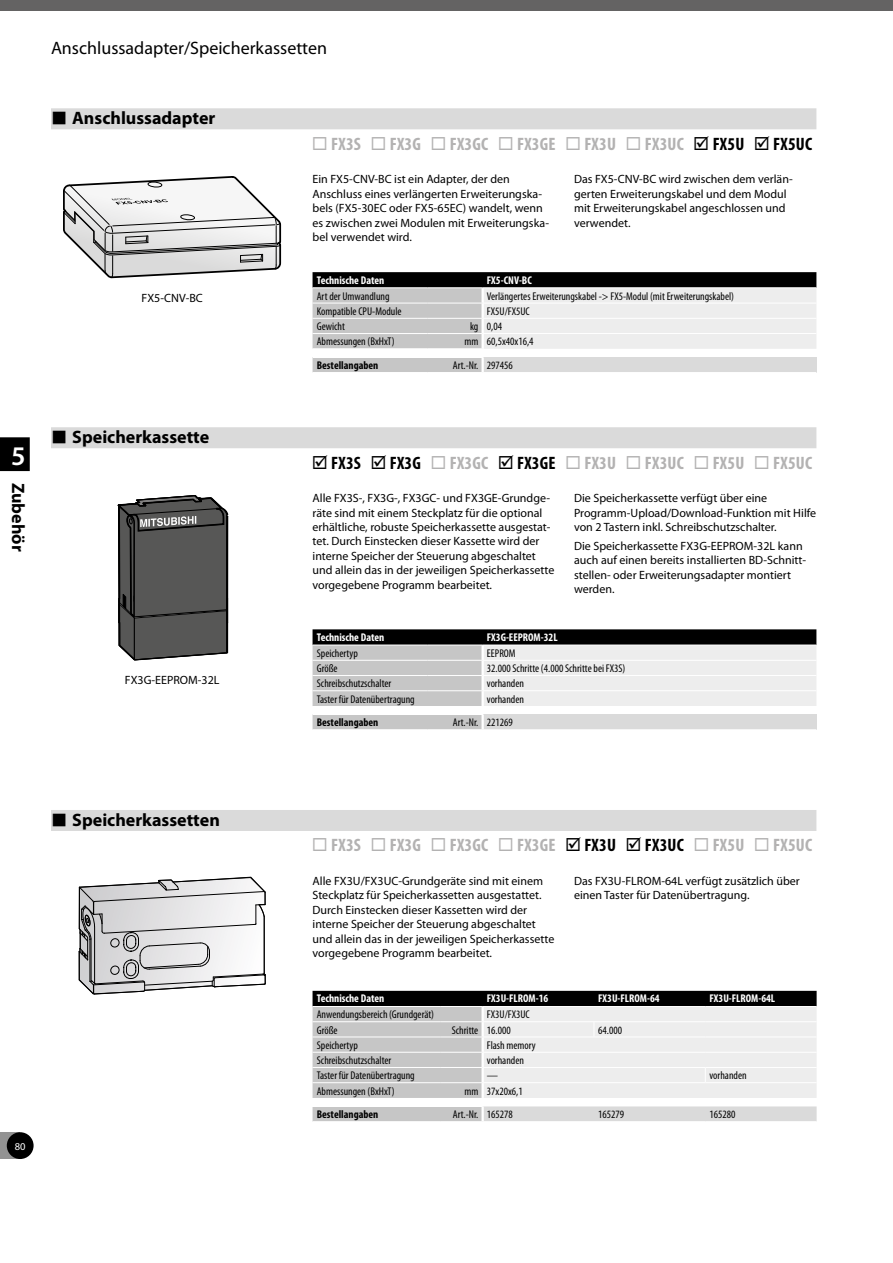
<style>
.page{position:relative;width:893px;height:1263px;background:#fff}
.page>*{position:absolute;margin:0;border:0;box-sizing:border-box;transform-origin:0 0}
.t1{font:600 27px "Myriad Pro";color:#fff}
.t2{font:700 condensed 18px "Myriad Pro";letter-spacing:.01em;color:#b3b2b2}
.t3{font:700 18px "Myriad Pro";color:#000}
.t4{font:18px "Myriad Pro";color:#000}
.t5{font:12px/14.4px "Myriad Pro";color:#000}
.t6{font:condensed 11.25px "Myriad Pro";color:#000}
.t7{font:700 condensed 11.25px "Myriad Pro";color:#fff}
.t8{font:700 condensed 11.25px "Myriad Pro";color:#000}
.t9{font:10.5px "Myriad Pro";color:#fff}
.s1{color:#000}
</style>
<div class="page">
<div style="left:0;top:0;width:893px;height:10px;background:#646363"></div>
<div style="left:0;top:1132px;width:20px;height:27px;background:#929292"></div>
<div style="left:7px;top:1132px;width:27px;height:27px;background:#000;border-radius:50%"></div>
<div style="left:0;top:437px;width:30px;height:34px;background:#000"></div>
<div style="left:51px;top:427px;width:765px;height:21px;background:#dadada"></div>
<div style="left:51px;top:810px;width:765px;height:21px;background:#dadada"></div>
<svg style="left:313px;top:629px;width:503px;height:100px;background:#b3b3b3"></svg>
<div style="left:313px;top:706px;width:503px;height:8px;background:#fff"></div>
<div style="left:483px;top:714px;width:333px;height:16px;background:#dadada"></div>
<hr style="left:483px;top:729px;width:333px;height:1px;background:#fff">
<hr style="left:483px;top:645px;width:333px;height:1px;background:#fff">
<hr style="left:483px;top:660px;width:333px;height:1px;background:#fff">
<hr style="left:483px;top:675px;width:333px;height:1px;background:#fff">
<hr style="left:483px;top:690px;width:333px;height:1px;background:#fff">
<hr style="left:481px;top:645px;width:3px;height:15px;background:#fff">
<hr style="left:481px;top:661px;width:3px;height:14px;background:#fff">
<hr style="left:481px;top:676px;width:3px;height:14px;background:#fff">
<hr style="left:481px;top:691px;width:3px;height:15px;background:#fff">
<hr style="left:481px;top:714px;width:3px;height:15px;background:#fff">
<hr style="left:313px;top:645px;width:115px;height:1px;background:#fff">
<hr style="left:428px;top:645px;width:55px;height:1px;background:#fff">
<hr style="left:313px;top:660px;width:115px;height:1px;background:#fff">
<hr style="left:428px;top:660px;width:55px;height:1px;background:#fff">
<hr style="left:313px;top:675px;width:115px;height:1px;background:#fff">
<hr style="left:428px;top:675px;width:55px;height:1px;background:#fff">
<hr style="left:313px;top:690px;width:115px;height:1px;background:#fff">
<hr style="left:428px;top:690px;width:55px;height:1px;background:#fff">
<svg style="left:78px;top:876px;width:188px;height:119px"></svg>
<svg style="left:313px;top:991px;width:504px;height:131px;background:#c8c8c8"></svg>
<div style="left:51px;top:108px;width:765px;height:21px;background:#dadada"></div>
<svg style="left:63px;top:176px;width:219px;height:103px"></svg>
<svg style="left:313px;top:272px;width:503px;height:100px;background:#b4b4b4"></svg>
<div style="left:313px;top:349px;width:503px;height:8px;background:#fff"></div>
<div style="left:483px;top:357px;width:333px;height:15px;background:#dadada"></div>
<hr style="left:428px;top:333px;width:55px;height:1px;background:#fff">
<hr style="left:428px;top:318px;width:55px;height:1px;background:#fff">
<hr style="left:313px;top:318px;width:115px;height:1px;background:#fff">
<hr style="left:313px;top:333px;width:115px;height:1px;background:#fff">
<hr style="left:483px;top:303px;width:333px;height:1px;background:#fff">
<hr style="left:481px;top:288px;width:3px;height:15px;background:#fff">
<hr style="left:481px;top:303px;width:3px;height:15px;background:#fff">
<hr style="left:481px;top:357px;width:3px;height:15px;background:#fff">
<hr style="left:313px;top:303px;width:115px;height:1px;background:#fff">
<hr style="left:428px;top:303px;width:55px;height:1px;background:#fff">
<hr style="left:313px;top:348px;width:115px;height:1px;background:#fff">
<hr style="left:428px;top:348px;width:56px;height:1px;background:#fff">
<hr style="left:481px;top:319px;width:3px;height:14px;background:#fff">
<hr style="left:481px;top:334px;width:3px;height:14px;background:#fff">
<hr style="left:483px;top:318px;width:333px;height:1px;background:#fff">
<hr style="left:483px;top:333px;width:333px;height:1px;background:#fff">
<hr style="left:313px;top:287px;width:115px;height:1px;background:#fff">
<hr style="left:428px;top:287px;width:55px;height:1px;background:#fff">
<hr style="left:483px;top:287px;width:333px;height:1px;background:#fff">
<svg style="left:117px;top:495px;width:112px;height:166px;background:#60605f"></svg>
<h1 class="t1" style="left:11px;top:438px;width:16px">5</h1>
<h2 class="t3" style="left:30px;top:483px;width:70px;rotate:90deg">Zubehör</h2>
<h2 class="t4" style="left:51px;top:37px;width:278px">Anschlussadapter/Speicherkassetten</h2>
<h2 class="t3" style="left:72px;top:106px;width:145px">Anschlussadapter</h2>
<p class="t5" style="left:142px;top:291px;width:63px">FX5-CNV-BC</p>
<h2 class="t3" style="left:72px;top:425px;width:139px">Speicherkassette</h2>
<p class="t5" style="left:125px;top:672px;width:96px">FX3G-EEPROM-32L</p>
<h2 class="t2" style="left:312px;top:132px;width:502px">◻ FX3S ◻ FX3G ◻ FX3GC ◻ FX3GE ◻ FX3U ◻ FX3UC <span class="s1">☑ FX5U</span> <span class="s1">☑ FX5UC</span></h2>
<p class="t5" style="left:313px;top:172px;width:238px">Ein FX5-CNV-BC ist ein Adapter, der den Anschluss eines verlängerten Erweiterungska&shy;bels (FX5-30EC oder FX5-65EC) wandelt, wenn es zwischen zwei Modulen mit Erweiterungska&shy;bel verwendet wird.</p>
<p class="t5" style="left:574px;top:172px;width:220px">Das FX5-CNV-BC wird zwischen dem verlän&shy;gerten Erweiterungskabel und dem Modul mit Erweiterungskabel angeschlossen und verwendet.</p>
<p class="t7" style="left:317px;top:273px;width:69px">Technische Daten</p>
<p class="t7" style="left:487px;top:273px;width:46px">FX5-CNV-BC</p>
<p class="t6" style="left:317px;top:289px;width:74px">Art der Umwandlung</p>
<p class="t6" style="left:487px;top:289px;width:249px">Verlängertes Erweiterungskabel -&gt; FX5-Modul (mit Erweiterungskabel)</p>
<p class="t6" style="left:317px;top:304px;width:86px">Kompatible CPU-Module</p>
<p class="t6" style="left:487px;top:304px;width:44px">FX5U/FX5UC</p>
<p class="t6" style="left:317px;top:320px;width:30px">Gewicht</p>
<p class="t6" style="left:470px;top:320px;width:33px">kg 0,04</p>
<p class="t6" style="left:317px;top:335px;width:79px">Abmessungen (BxHxT)</p>
<p class="t6" style="left:464px;top:335px;width:71px">mm 60,5x40x16,4</p>
<p class="t8" style="left:317px;top:358px;width:63px">Bestellangaben</p>
<p class="t6" style="left:453px;top:359px;width:62px">Art.-Nr. 297456</p>
<h2 class="t2" style="left:312px;top:451px;width:502px"><span class="s1">☑ FX3S</span> <span class="s1">☑ FX3G</span> ◻ FX3GC <span class="s1">☑ FX3GE</span> ◻ FX3U ◻ FX3UC ◻ FX5U ◻ FX5UC</h2>
<p class="t5" style="left:313px;top:491px;width:243px">Alle FX3S-, FX3G-, FX3GC- und FX3GE-Grundge&shy;räte sind mit einem Steckplatz für die optional erhältliche, robuste Speicherkassette ausgestat&shy;tet. Durch Einstecken dieser Kassette wird der interne Speicher der Steuerung abgeschaltet und allein das in der jeweiligen Speicherkassette vorgegebene Programm bearbeitet.</p>
<p class="t5" style="left:574px;top:491px;width:244px">Die Speicherkassette verfügt über eine<br>Programm-Upload/Download-Funktion mit Hilfe von 2 Tastern inkl. Schreibschutzschalter.</p>
<p class="t5" style="left:574px;top:538px;width:234px">Die Speicherkassette FX3G-EEPROM-32L kann auch auf einen bereits installierten BD-Schnitt&shy;stellen- oder Erweiterungsadapter montiert werden.</p>
<p class="t7" style="left:317px;top:630px;width:69px">Technische Daten</p>
<p class="t7" style="left:487px;top:630px;width:72px">FX3G-EEPROM-32L</p>
<p class="t6" style="left:317px;top:646px;width:43px">Speichertyp</p>
<p class="t6" style="left:487px;top:646px;width:30px">EEPROM</p>
<p class="t6" style="left:317px;top:662px;width:22px">Größe</p>
<p class="t6" style="left:487px;top:662px;width:140px">32.000 Schritte (4.000 Schritte bei FX3S)</p>
<p class="t6" style="left:317px;top:677px;width:76px">Schreibschutzschalter</p>
<p class="t6" style="left:487px;top:677px;width:39px">vorhanden</p>
<p class="t6" style="left:317px;top:692px;width:99px">Taster für Datenübertragung</p>
<p class="t6" style="left:487px;top:692px;width:39px">vorhanden</p>
<p class="t8" style="left:317px;top:715px;width:63px">Bestellangaben</p>
<p class="t6" style="left:453px;top:716px;width:62px">Art.-Nr. 221269</p>
<h2 class="t3" style="left:72px;top:808px;width:149px">Speicherkassetten</h2>
<p class="t9" style="left:15px;top:1139px;width:13px">80</p>
<h2 class="t2" style="left:312px;top:834px;width:502px">◻ FX3S ◻ FX3G ◻ FX3GC ◻ FX3GE <span class="s1">☑ FX3U</span> <span class="s1">☑ FX3UC</span> ◻ FX5U ◻ FX5UC</h2>
<p class="t5" style="left:313px;top:873px;width:243px">Alle FX3U/FX3UC-Grundgeräte sind mit einem Steckplatz für Speicherkassetten ausgestattet.<br>Durch Einstecken dieser Kassetten wird der interne Speicher der Steuerung abgeschaltet und allein das in der jeweiligen Speicherkassette vorgegebene Programm bearbeitet.</p>
<p class="t5" style="left:574px;top:873px;width:227px">Das FX3U-FLROM-64L verfügt zusätzlich über einen Taster für Datenübertragung.</p>
<p class="t7" style="left:317px;top:991px;width:69px">Technische Daten</p>
<p class="t7" style="left:487px;top:991px;width:63px">FX3U-FLROM-16</p>
<p class="t7" style="left:598px;top:991px;width:63px">FX3U-FLROM-64</p>
<p class="t7" style="left:709px;top:991px;width:67px">FX3U-FLROM-64L</p>
<p class="t6" style="left:317px;top:1008px;width:119px">Anwendungsbereich (Grundgerät)</p>
<p class="t6" style="left:487px;top:1008px;width:44px">FX3U/FX3UC</p>
<p class="t6" style="left:317px;top:1023px;width:22px">Größe</p>
<p class="t6" style="left:452px;top:1023px;width:61px">Schritte 16.000</p>
<p class="t6" style="left:598px;top:1023px;width:25px">64.000</p>
<p class="t6" style="left:317px;top:1038px;width:43px">Speichertyp</p>
<p class="t6" style="left:487px;top:1038px;width:50px">Flash memory</p>
<p class="t6" style="left:317px;top:1053px;width:76px">Schreibschutzschalter</p>
<p class="t6" style="left:487px;top:1053px;width:39px">vorhanden</p>
<p class="t6" style="left:317px;top:1069px;width:99px">Taster für Datenübertragung</p>
<p class="t6" style="left:487px;top:1069px;width:13px">—</p>
<p class="t6" style="left:709px;top:1069px;width:39px">vorhanden</p>
<p class="t6" style="left:317px;top:1084px;width:79px">Abmessungen (BxHxT)</p>
<p class="t6" style="left:464px;top:1084px;width:60px">mm 37x20x6,1</p>
<p class="t8" style="left:317px;top:1107px;width:63px">Bestellangaben</p>
<p class="t6" style="left:453px;top:1108px;width:62px">Art.-Nr. 165278</p>
<p class="t6" style="left:598px;top:1108px;width:27px">165279</p>
<p class="t6" style="left:709px;top:1108px;width:27px">165280</p>
</div>
